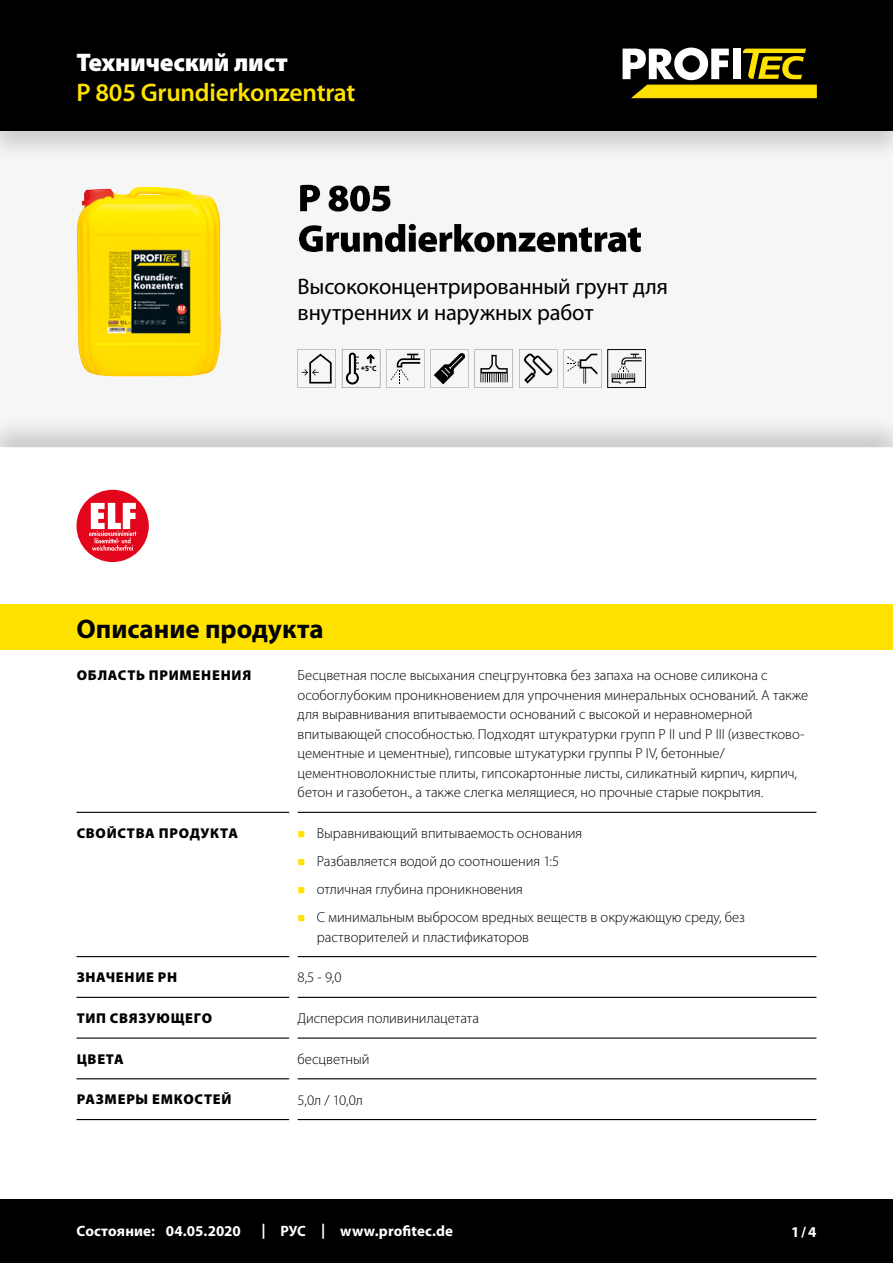
<style>
.page{position:relative;width:893px;height:1263px;background:#fff}
.page>*{position:absolute;margin:0;border:0;box-sizing:border-box;transform-origin:0 0}
.CB_AF_Kapitel_Uebers{font:700 27px "Myriad Pro";color:#000}
.CB_AF_Kopf_Produktna{font:600 25.5px "Myriad Pro";letter-spacing:-.01em;color:#ffe200}
.CB_AF_Kopf_TM{font:900 25.5px "Myriad Pro";letter-spacing:-.01em;color:#fff}
.t1{font:22.5px/25.5px "Myriad Pro";letter-spacing:-.005em;color:#000}
.CB_AF_Fuß_Stand_link{font:700 15px "Myriad Pro";letter-spacing:.005em;color:#fff}
.CB_AF_Text_Standard{font:300 14.7px/19.5px "Myriad Pro";color:#000}
.CB_AF_Abschnitt_Uebe{font:900 14.25px "Myriad Pro";letter-spacing:.05em;color:#000}
.t2{font:900 7.35px "Frutiger LT";color:#000}
.s1{font-weight:400}
</style>
<div class="page">
<div style="left:0;top:0;width:893px;height:131px;background:#000"></div>
<div style="left:0;top:1199px;width:893px;height:64px;background:#000"></div>
<svg style="left:623px;top:48px;width:193px;height:50px"></svg>
<hr style="left:77px;top:812px;width:212px;height:1px;background:#000">
<hr style="left:298px;top:812px;width:518px;height:1px;background:#000">
<hr style="left:77px;top:956px;width:212px;height:1px;background:#000">
<hr style="left:298px;top:956px;width:518px;height:1px;background:#000">
<hr style="left:77px;top:997px;width:212px;height:1px;background:#000">
<hr style="left:298px;top:997px;width:518px;height:1px;background:#000">
<hr style="left:77px;top:1037px;width:212px;height:2px;background:#000">
<hr style="left:298px;top:1037px;width:518px;height:2px;background:#000">
<hr style="left:77px;top:1078px;width:212px;height:1px;background:#000">
<hr style="left:298px;top:1078px;width:518px;height:1px;background:#000">
<hr style="left:77px;top:1119px;width:212px;height:1px;background:#000">
<hr style="left:298px;top:1119px;width:518px;height:1px;background:#000">
<div style="left:0;top:605px;width:893px;height:45px;background:#ffe200"></div>
<div style="left:0;top:122px;width:893px;height:330px;background:#000;opacity:.2"></div>
<div style="left:77px;top:490px;width:72px;height:72px;background:#e3051b;border-radius:50%"></div>
<svg style="left:89px;top:503px;width:47px;height:48px"></svg>
<p class="CB_AF_Kopf_TM" style="left:77px;top:48px;width:213px">Технический лист</p>
<p class="CB_AF_Kopf_Produktna" style="left:77px;top:79px;width:280px">P 805 Grundierkonzentrat</p>
<h3 class="t1" style="left:298px;top:274px;width:372px">Высококонцентрированный грунт для внутренних и наружных работ</h3>
<p class="t2" style="left:361px;top:364px;width:17px">+5<span class="s1">°</span>C</p>
<p class="CB_AF_Kapitel_Uebers" style="left:77px;top:613px;width:249px">Описание продукта</p>
<p class="CB_AF_Abschnitt_Uebe" style="left:77px;top:667px;width:176px">ОБЛАСТЬ ПРИМЕНЕНИЯ</p>
<p class="CB_AF_Text_Standard" style="left:298px;top:666px;width:512px">Бесцветная после высыхания спецгрунтовка без запаха на основе силикона с особоглубоким проникновением для упрочнения минеральных оснований. А также для выравнивания впитываемости оснований с высокой и неравномерной впитывающей способностью. Подходят штукратурки групп P II und P III (известково&shy;цементные и цементные), гипсовые штукатурки группы P IV, бетонные/ цементноволокнистые плиты, гипсокартонные листы, силикатный кирпич, кирпич, бетон и газобетон., а также слегка мелящиеся, но прочные старые покрытия.</p>
<p class="CB_AF_Abschnitt_Uebe" style="left:77px;top:825px;width:163px">СВОЙСТВА ПРОДУКТА</p>
<p class="CB_AF_Text_Standard" style="left:317px;top:824px;width:267px">Выравнивающий впитываемость основания</p>
<p class="CB_AF_Text_Standard" style="left:317px;top:852px;width:244px">Разбавляется водой до соотношения 1:5</p>
<p class="CB_AF_Text_Standard" style="left:317px;top:880px;width:208px">отличная глубина проникновения</p>
<p class="CB_AF_Text_Standard" style="left:317px;top:908px;width:430px">С минимальным выбросом вредных веществ в окружающую среду, без растворителей и пластификаторов</p>
<p class="CB_AF_Abschnitt_Uebe" style="left:77px;top:969px;width:102px">ЗНАЧЕНИЕ PH</p>
<p class="CB_AF_Text_Standard" style="left:298px;top:968px;width:45px">8,5 - 9,0</p>
<p class="CB_AF_Abschnitt_Uebe" style="left:77px;top:1010px;width:137px">ТИП СВЯЗУЮЩЕГО</p>
<p class="CB_AF_Text_Standard" style="left:298px;top:1009px;width:183px">Дисперсия поливинилацетата</p>
<p class="CB_AF_Abschnitt_Uebe" style="left:77px;top:1051px;width:48px">ЦВЕТА</p>
<p class="CB_AF_Text_Standard" style="left:298px;top:1049px;width:73px">бесцветный</p>
<p class="CB_AF_Abschnitt_Uebe" style="left:77px;top:1091px;width:156px">РАЗМЕРЫ ЕМКОСТЕЙ</p>
<p class="CB_AF_Text_Standard" style="left:298px;top:1090px;width:67px">5,0л / 10,0л</p>
<p class="CB_AF_Fuß_Stand_link" style="left:77px;top:1222px;width:80px">Состояние:</p>
<p class="CB_AF_Fuß_Stand_link" style="left:166px;top:1222px;width:76px">04.05.2020</p>
<p class="CB_AF_Fuß_Stand_link" style="left:261px;top:1222px;width:6px">|</p>
<p class="CB_AF_Fuß_Stand_link" style="left:281px;top:1222px;width:27px">РУС</p>
<p class="CB_AF_Fuß_Stand_link" style="left:321px;top:1222px;width:6px">|</p>
<p class="CB_AF_Fuß_Stand_link" style="left:340px;top:1222px;width:114px">www.profitec.de</p>
<p class="CB_AF_Fuß_Stand_link" style="left:791px;top:1223px;width:27px">1/4</p>
</div>
